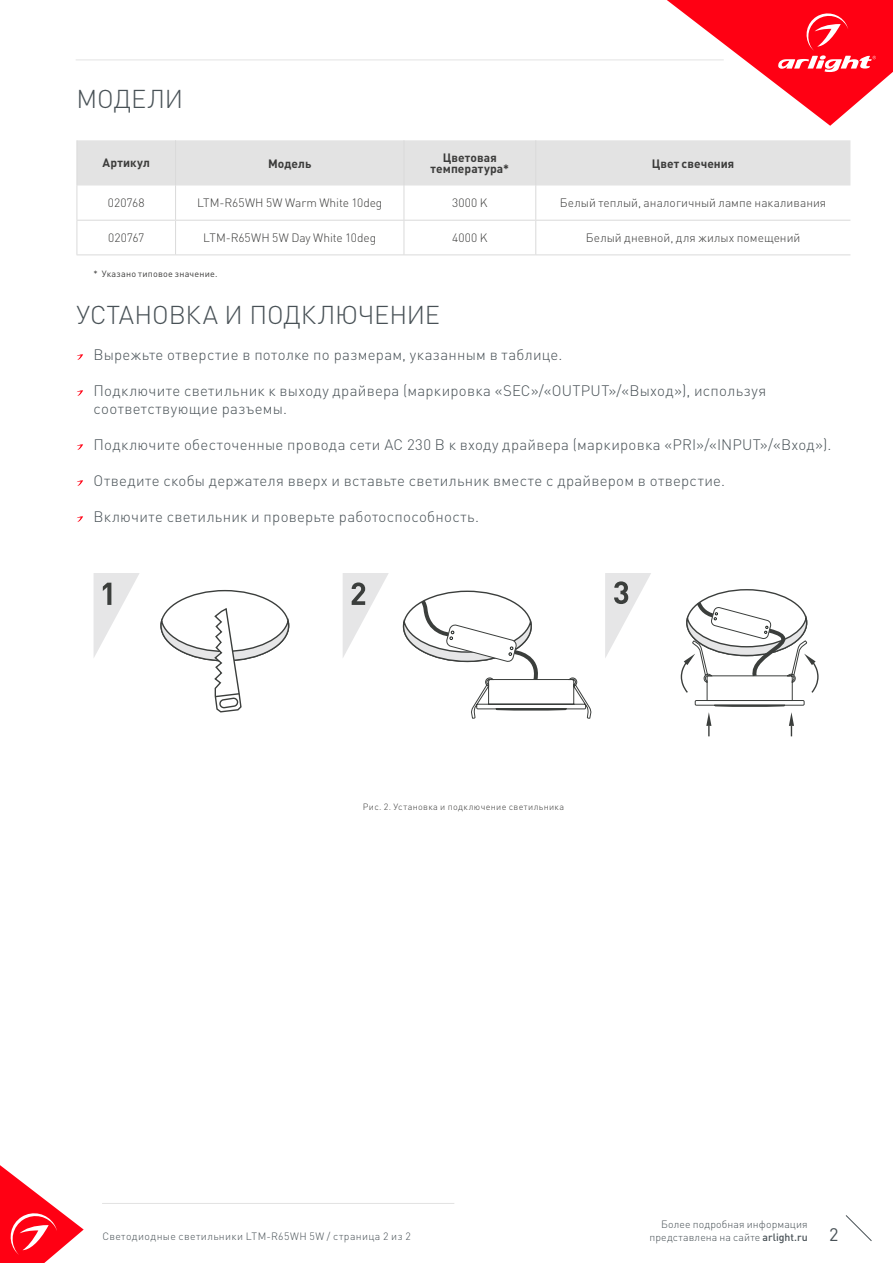
<style>
.page{position:relative;width:893px;height:1263px;background:#fff}
.page>*{position:absolute;margin:0;border:0;box-sizing:border-box;transform-origin:0 0}
.t1{font:300 25.5px "DIN Pro";letter-spacing:-.005em;color:#485156}
.t2{font:18px "DIN Pro";color:#485156}
.t3{font:300 15px/18px "DIN Pro";letter-spacing:.02em;color:#485156}
.t4{font:300 12px "DIN Pro";letter-spacing:.005em;color:#3c3c3b}
.t5{font:700 12px/10.5px "DIN Pro";letter-spacing:.005em;color:#3c3c3b;text-align:center}
.t6{font:300 10.5px/12.6px "DIN Pro";letter-spacing:.01em;color:#485156;text-align:right}
.t7{font:300 10.5px "DIN Pro";letter-spacing:.03em;color:#485156}
.t8{font:300 9px "DIN Pro";letter-spacing:.04em;color:#3c3c3b}
.t9{font:9px "DIN Pro";letter-spacing:.025em;color:#3c3c3b}
.s1{font-weight:500}
</style>
<div class="page">
<hr style="left:76px;top:60px;width:648px;height:1px;background:#e3e3e3">
<svg style="left:667px;top:0;width:226px;height:126px"></svg>
<svg style="left:0;top:1165px;width:84px;height:98px"></svg>
<svg style="left:845px;top:1215px;width:27px;height:26px"></svg>
<hr style="left:102px;top:1203px;width:352px;height:1px;background:#e3e3e3">
<svg style="left:77px;top:354px;width:6px;height:6px"></svg>
<svg style="left:77px;top:390px;width:6px;height:6px"></svg>
<svg style="left:77px;top:444px;width:6px;height:6px"></svg>
<svg style="left:77px;top:480px;width:6px;height:6px"></svg>
<svg style="left:77px;top:516px;width:6px;height:6px"></svg>
<div style="left:78px;top:140px;width:772px;height:45px;background:#e3e3e3"></div>
<hr style="left:77px;top:140px;width:1px;height:45px;background:#dadada">
<hr style="left:175px;top:140px;width:1px;height:45px;background:#dadada">
<hr style="left:404px;top:140px;width:1px;height:45px;background:#dadada">
<hr style="left:535px;top:140px;width:1px;height:45px;background:#dadada">
<hr style="left:77px;top:185px;width:1px;height:35px;background:#dadada">
<hr style="left:404px;top:185px;width:1px;height:35px;background:#dadada">
<hr style="left:535px;top:185px;width:1px;height:35px;background:#dadada">
<hr style="left:77px;top:220px;width:99px;height:1px;background:#dadada">
<hr style="left:77px;top:221px;width:1px;height:33px;background:#dadada">
<hr style="left:176px;top:220px;width:228px;height:1px;background:#dadada">
<hr style="left:404px;top:220px;width:132px;height:1px;background:#dadada">
<hr style="left:404px;top:221px;width:1px;height:33px;background:#dadada">
<hr style="left:536px;top:220px;width:314px;height:1px;background:#dadada">
<hr style="left:535px;top:221px;width:1px;height:33px;background:#dadada">
<hr style="left:77px;top:254px;width:99px;height:1px;background:#dadada">
<hr style="left:176px;top:254px;width:228px;height:1px;background:#dadada">
<hr style="left:404px;top:254px;width:132px;height:1px;background:#dadada">
<hr style="left:536px;top:254px;width:314px;height:1px;background:#dadada">
<hr style="left:175px;top:185px;width:1px;height:35px;background:#dadada">
<hr style="left:175px;top:221px;width:1px;height:33px;background:#dadada">
<svg style="left:160px;top:607px;width:130px;height:106px"></svg>
<svg style="left:94px;top:573px;width:45px;height:84px"></svg>
<svg style="left:343px;top:573px;width:46px;height:84px"></svg>
<svg style="left:605px;top:573px;width:46px;height:17px"></svg>
<svg style="left:424px;top:590px;width:369px;height:147px"></svg>
<svg style="left:402px;top:600px;width:189px;height:119px"></svg>
<svg style="left:681px;top:598px;width:138px;height:138px"></svg>
<h1 class="t1" style="left:77px;top:81px;width:108px">МОДЕЛИ</h1>
<p class="t5" style="left:103px;top:157px;width:49px">Артикул</p>
<p class="t5" style="left:268px;top:157px;width:45px">Модель</p>
<p class="t5" style="left:431px;top:152px;width:80px">Цветовая температура*</p>
<p class="t5" style="left:652px;top:157px;width:84px">Цвет свечения</p>
<p class="t4" style="left:108px;top:195px;width:38px">020768</p>
<p class="t4" style="left:197px;top:195px;width:187px">LTM-R65WH 5W Warm White 10deg</p>
<p class="t4" style="left:452px;top:195px;width:37px">3000 K</p>
<p class="t4" style="left:560px;top:195px;width:268px">Белый теплый, аналогичный лампе накаливания</p>
<p class="t4" style="left:108px;top:230px;width:37px">020767</p>
<p class="t4" style="left:203px;top:230px;width:175px">LTM-R65WH 5W Day White 10deg</p>
<p class="t4" style="left:452px;top:230px;width:37px">4000 K</p>
<p class="t4" style="left:586px;top:230px;width:216px">Белый дневной, для жилых помещений</p>
<p class="t9" style="left:94px;top:267px;width:125px">* Указано типовое значение.</p>
<h1 class="t1" style="left:77px;top:297px;width:365px">УСТАНОВКА И ПОДКЛЮЧЕНИЕ</h1>
<p class="t3" style="left:94px;top:345px;width:470px">Вырежьте отверстие в потолке по размерам, указанным в таблице.</p>
<p class="t3" style="left:94px;top:381px;width:674px">Подключите светильник к выходу драйвера (маркировка «SEC»/«OUTPUT»/«Выход»), используя соответствующие разъемы.</p>
<p class="t3" style="left:94px;top:435px;width:739px">Подключите обесточенные провода сети AC 230 В к входу драйвера (маркировка «PRI»/«INPUT»/«Вход»).</p>
<p class="t3" style="left:94px;top:471px;width:633px">Отведите скобы держателя вверх и вставьте светильник вместе с драйвером в отверстие.</p>
<p class="t3" style="left:94px;top:507px;width:387px">Включите светильник и проверьте работоспособность.</p>
<p class="t8" style="left:363px;top:800px;width:203px">Рис. 2. Установка и подключение светильника</p>
<p class="t6" style="left:649px;top:1217px;width:160px">Более подробная информация представлена на сайте <span class="s1">arlight.ru</span></p>
<p class="t7" style="left:102px;top:1229px;width:310px">Светодиодные светильники LTM-R65WH 5W / страница 2 из 2</p>
<p class="t2" style="left:829px;top:1222px;width:11px">2</p>
</div>
